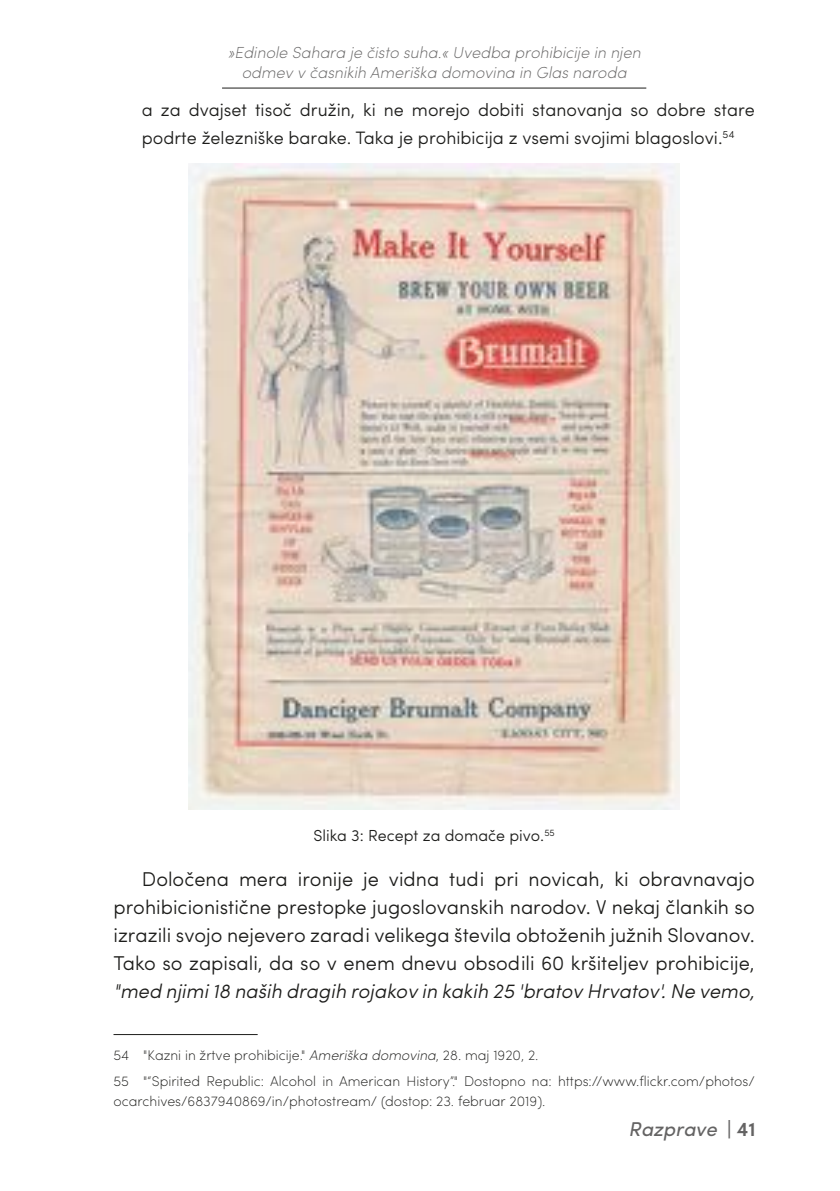
<style>
.page{position:relative;width:840px;height:1191px;background:#fff}
.page>*{position:absolute;margin:0;border:0;box-sizing:border-box;transform-origin:0 0}
.t1{font:300 20px/28px "Sofia Pro";color:#1d1d1b;text-align:justify}
.t2{font:italic 300 20px "Sofia Pro";color:#1d1d1b}
.t3{font:italic 20px "Sofia Pro";color:#646363}
.t4{font:300 18px/28px "Sofia Pro";color:#1d1d1b}
.t5{font:italic 200 16px/20px "Sofia Pro";color:#646363;text-align:center}
.t6{font:300 16px "Sofia Pro";color:#1d1d1b}
.t7{font:200 14px/25.6px "Sofia Pro";color:#1d1d1b}
.s1{font-style:italic}
.s2{font-weight:600;font-style:normal}
</style>
<div class="page">
<hr style="left:222px;top:88px;width:424px;height:1px;background:#1d1d1b">
<hr style="left:113px;top:1034px;width:144px;height:1px;background:#1d1d1b">
<img style="left:188px;top:164px;width:491px;height:645px">
<p class="t5" style="left:227px;top:42px;width:414px">»Edinole Sahara je čisto suha.« Uvedba prohibicije in njen odmev v časnikih Ameriška domovina in Glas naroda</p>
<p class="t4" style="left:142px;top:94px;width:614px">a za dvajset tisoč družin, ki ne morejo dobiti stanovanja so dobre stare podrte železniške barake. Taka je prohibicija z vsemi svojimi blagoslovi.<sup>54</sup></p>
<p class="t6" style="left:313px;top:823px;width:243px">Slika 3: Recept za domače pivo.<sup>55</sup></p>
<p class="t1" style="left:113px;top:863px;width:642px;text-indent:28px">Določena mera ironije je vidna tudi pri novicah, ki obravnavajo prohibicionistične prestopke jugoslovanskih narodov. V nekaj člankih so izrazili svojo nejevero zaradi velikega števila obtoženih južnih Slovanov.<br>Tako so zapisali, da so v enem dnevu obsodili 60 kršiteljev prohibicije,</p>
<p class="t2" style="left:113px;top:976px;width:642px">"med njimi 18 naših dragih rojakov in kakih 25 'bratov Hrvatov'. Ne vemo,</p>
<p class="t7" style="left:113px;top:1041px;width:642px">54 "Kazni in žrtve prohibicije." <span class="s1">Ameriška domovina</span>, 28. maj 1920, 2.<br>55 "“Spirited Republic: Alcohol in American History”." Dostopno na: https://www.flickr.com/photos/</p>
<p class="t7" style="left:113px;top:1087px;width:433px">ocarchives/6837940869/in/photostream/ (dostop: 23. februar 2019).</p>
<p class="t3" style="left:628px;top:1114px;width:129px">Razprave <span class="s2">| 41</span></p>
</div>
